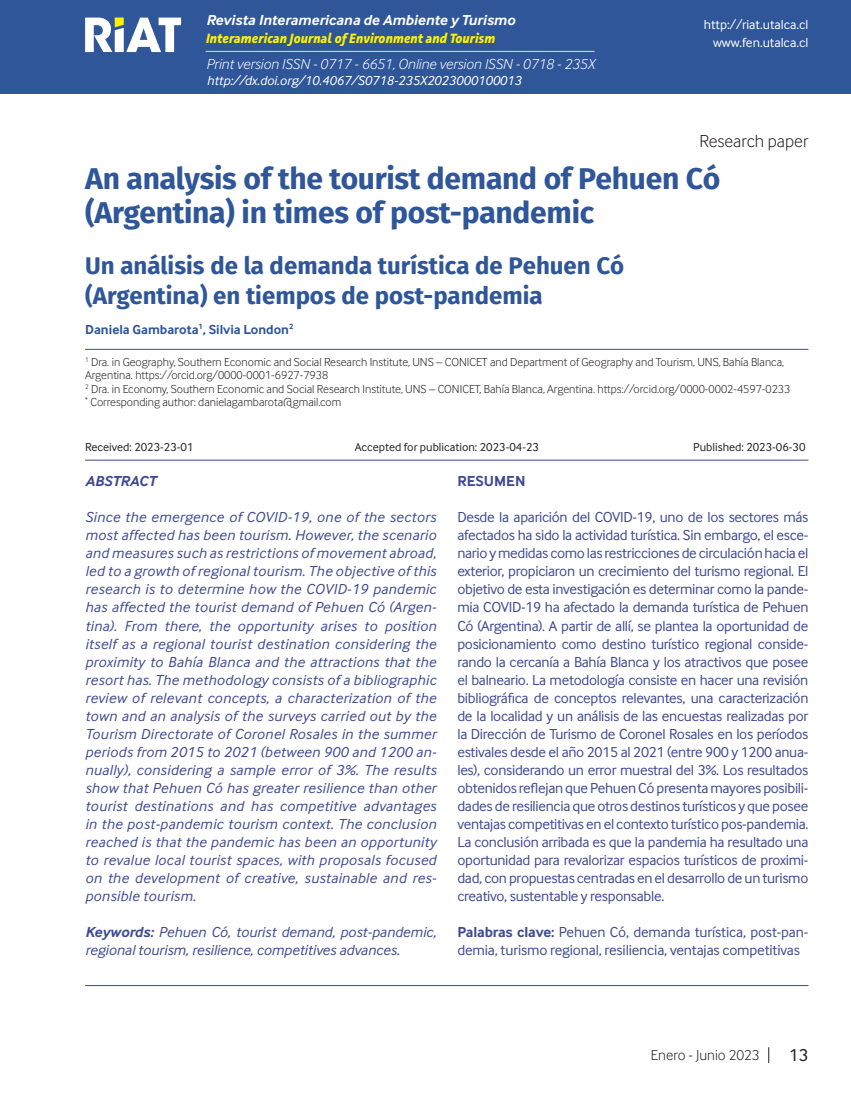
<style>
.page{position:relative;width:851px;height:1106px;background:#fff}
.page>*{position:absolute;margin:0;border:0;box-sizing:border-box;transform-origin:0 0}
.TITULO_INGLÉS{font:700 30px/34.5px "Fira Sans OT";letter-spacing:-.01em;color:#2f5699}
.TITULO_ESPAÑOL{font:700 24px "Fira Sans OT";color:#2f5699}
.t1{font:300 18px "Inter Face";color:#231f20}
.t2{font:18px "Inter Face";color:#231f20}
.RESUMEN{font:15px/18px "Inter Face";letter-spacing:-.01em;color:#3f4993;text-align:justify}
.Cuerpo_de_Texto{font:italic 15px/18px "Inter Face";color:#3f4993;text-align:justify}
.t3{font:italic 300 15px "Inter Face";color:#fff}
.t4{font:italic 700 15px "Inter Face";color:#fff}
.t5{font:300 15px "Inter Face";color:#231f20}
.Cuerpo_de_Texto-2{font:italic 700 15px "Inter Face";color:#3f4993}
.RESUMEN-2{font:700 15px "Inter Face";color:#3f4993}
.Cuño_de_pagina{font:italic 13.5px "Inter Face";color:#fff}
.t6{font:italic 700 13.5px "Facit";color:#fff101}
.t7{font:13.5px "Inter Face";color:#fff}
.AUTOR{font:700 13.5px "Inter Face";color:#2f5699}
.Fuente{font:300 12px/13.5px "Inter Face";color:#231f20}
.Cuerpo_de_Texto-3{font:12px "Inter Face";color:#231f20}
.s1{font-weight:700}
</style>
<div class="page">
<div style="left:0;top:0;width:850px;height:94px;background:#2f5699"></div>
<svg style="left:768px;top:1047px;width:1px;height:16px"></svg>
<hr style="left:85px;top:349px;width:723px;height:1px;background:#3f4993">
<hr style="left:85px;top:460px;width:723px;height:1px;background:#3f4993">
<hr style="left:85px;top:985px;width:723px;height:1px;background:#3f4993">
<svg style="left:85px;top:18px;width:96px;height:34px"></svg>
<hr style="left:206px;top:51px;width:388px;height:1px;background:#fff101">
<p class="t4" style="left:206px;top:11px;width:310px">Revista Interamericana de Ambiente y Turismo</p>
<p class="t6" style="left:206px;top:30px;width:291px">Interamerican Journal of Environment and Tourism</p>
<p class="t3" style="left:206px;top:55px;width:390px">Print version ISSN - 0717 - 6651, Online version ISSN - 0718 - 235X</p>
<p class="Cuño_de_pagina" style="left:207px;top:72px;width:316px">http://dx.doi.org/10.4067/S0718-235X2023000100013</p>
<p class="t7" style="left:703px;top:17px;width:106px">http://riat.utalca.cl</p>
<p class="t7" style="left:713px;top:35px;width:97px">www.fen.utalca.cl</p>
<p class="t1" style="left:699px;top:131px;width:110px">Research paper</p>
<p class="TITULO_INGLÉS" style="left:85px;top:163px;width:636px">An analysis of the tourist demand of Pehuen Có (Argentina) in times of post-pandemic</p>
<p class="TITULO_ESPAÑOL" style="left:85px;top:249px;width:540px">Un análisis de la demanda turística de Pehuen Có</p>
<p class="TITULO_ESPAÑOL" style="left:85px;top:279px;width:459px">(Argentina) en tiempos de post-pandemia</p>
<p class="AUTOR" style="left:85px;top:321px;width:210px">Daniela Gambarota<sup>1</sup>, Silvia London<sup>2</sup></p>
<p class="Fuente" style="left:85px;top:355px;width:700px"><sup>1</sup> Dra. in Geography, Southern Economic and Social Research Institute, UNS – CONICET and Department of Geography and Tourism, UNS, Bahía Blanca,<br>Argentina. https://orcid.org/0000-0001-6927-7938</p>
<p class="Fuente" style="left:85px;top:382px;width:706px"><sup>2</sup> Dra. in Economy, Southern Economic and Social Research Institute, UNS – CONICET, Bahía Blanca, Argentina. https://orcid.org/0000-0002-4597-0233</p>
<p class="Fuente" style="left:85px;top:395px;width:258px"><sup>*</sup> Corresponding author: danielagambarota@gmail.com</p>
<p class="Cuerpo_de_Texto-3" style="left:85px;top:440px;width:110px">Received: 2023-23-01</p>
<p class="Cuerpo_de_Texto-3" style="left:354px;top:440px;width:186px">Accepted for publication: 2023-04-23</p>
<p class="Cuerpo_de_Texto-3" style="left:693px;top:440px;width:114px">Published: 2023-06-30</p>
<p class="RESUMEN-2" style="left:457px;top:473px;width:70px">RESUMEN</p>
<p class="RESUMEN" style="left:457px;top:508px;width:352px">Desde la aparición del COVID-19, uno de los sectores más afectados ha sido la actividad turística. Sin embargo, el esce&shy;nario y medidas como las restricciones de circulación hacia el exterior, propiciaron un crecimiento del turismo regional. El objetivo de esta investigación es determinar como la pande&shy;mia COVID-19 ha afectado la demanda turística de Pehuen Có (Argentina). A partir de allí, se plantea la oportunidad de posicionamiento como destino turístico regional conside&shy;rando la cercanía a Bahía Blanca y los atractivos que posee el balneario. La metodología consiste en hacer una revisión bibliográfica de conceptos relevantes, una caracterización de la localidad y un análisis de las encuestas realizadas por la Dirección de Turismo de Coronel Rosales en los períodos estivales desde el año 2015 al 2021 (entre 900 y 1200 anua&shy;les), considerando un error muestral del 3%. Los resultados obtenidos reflejan que Pehuen Có presenta mayores posibili&shy;dades de resiliencia que otros destinos turísticos y que posee ventajas competitivas en el contexto turístico pos-pandemia.<br>La conclusión arribada es que la pandemia ha resultado una oportunidad para revalorizar espacios turísticos de proximi&shy;dad, con propuestas centradas en el desarrollo de un turismo creativo, sustentable y responsable.</p>
<p class="RESUMEN" style="left:457px;top:922px;width:352px"><span class="s1">Palabras clave:</span> Pehuen Có, demanda turística, post-pan&shy;demia, turismo regional, resiliencia, ventajas competitivas</p>
<p class="Cuerpo_de_Texto-2" style="left:85px;top:473px;width:73px">ABSTRACT</p>
<p class="Cuerpo_de_Texto" style="left:85px;top:508px;width:353px">Since the emergence of COVID-19, one of the sectors most affected has been tourism. However, the scenario and measures such as restrictions of movement abroad, led to a growth of regional tourism. The objective of this research is to determine how the COVID-19 pandemic has affected the tourist demand of Pehuen Có (Argen&shy;tina). From there, the opportunity arises to position itself as a regional tourist destination considering the proximity to Bahía Blanca and the attractions that the resort has. The methodology consists of a bibliographic review of relevant concepts, a characterization of the town and an analysis of the surveys carried out by the Tourism Directorate of Coronel Rosales in the summer periods from 2015 to 2021 (between 900 and 1200 an&shy;nually), considering a sample error of 3%. The results show that Pehuen Có has greater resilience than other tourist destinations and has competitive advantages in the post-pandemic tourism context. The conclusion reached is that the pandemic has been an opportunity to revalue local tourist spaces, with proposals focused on the development of creative, sustainable and res&shy;ponsible tourism.</p>
<p class="Cuerpo_de_Texto" style="left:85px;top:922px;width:352px"><span class="s1">Keywords:</span> Pehuen Có, tourist demand, post-pandemic, regional tourism, resilience, competitives advances.</p>
<p class="t5" style="left:651px;top:1046px;width:110px">Enero - Junio 2023</p>
<p class="t2" style="left:789px;top:1045px;width:21px">13</p>
</div>
